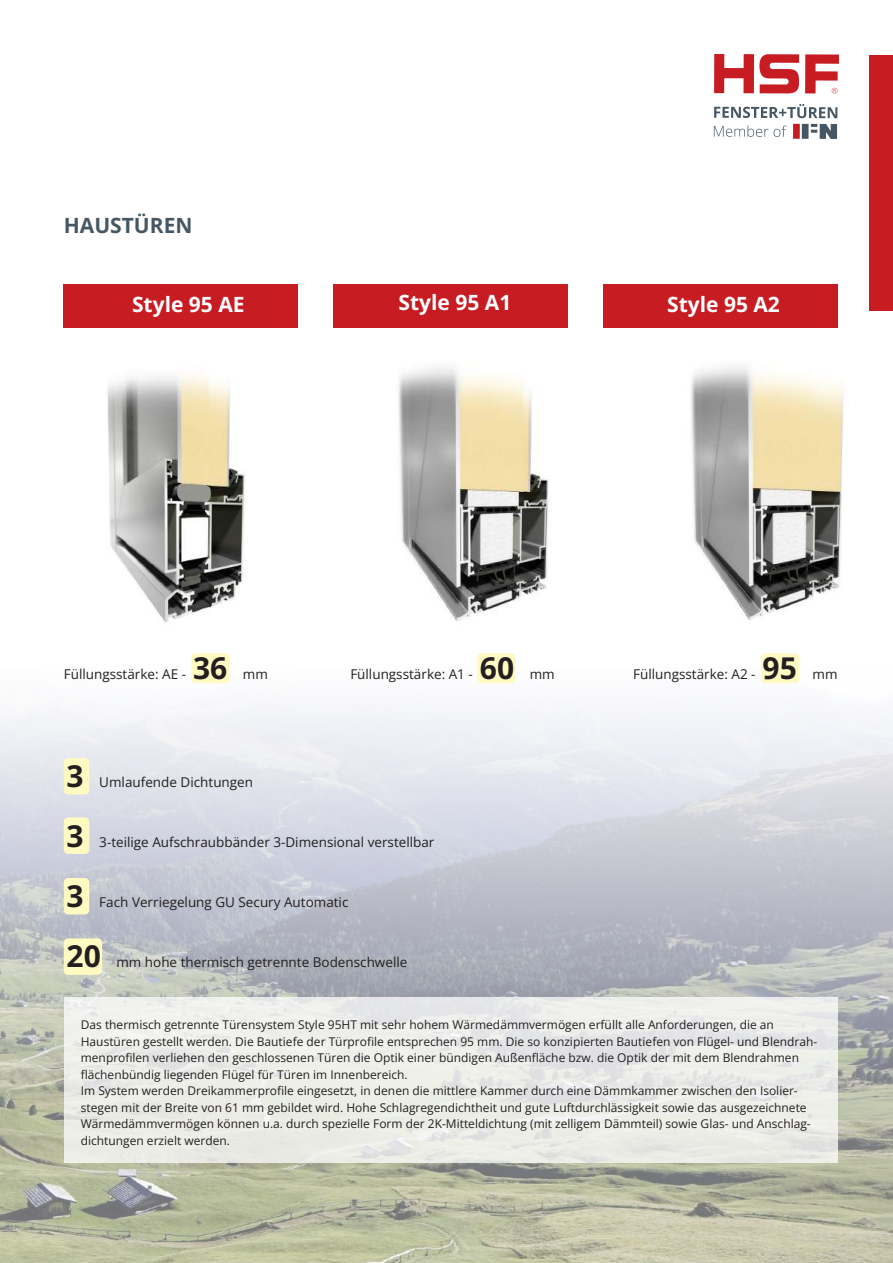
<style>
.page{position:relative;width:893px;height:1263px;background:#fff}
.page>*{position:absolute;margin:0;border:0;box-sizing:border-box;transform-origin:0 0}
.t1{font:700 30px "Open Sans";color:#231f20}
.t2{font:700 21px "Open Sans";color:#fff}
.t3{font:700 21px "Open Sans";color:#465763}
.t4{font:13.5px "Open Sans";color:#231f20}
.t5{font:12px/16.5px "Open Sans";color:#231f20}
</style>
<div class="page">
<img style="left:0;top:656px;width:893px;height:607px">
<svg style="left:714px;top:54px;width:85px;height:39px"></svg>
<svg style="left:805px;top:54px;width:34px;height:40px"></svg>
<svg style="left:714px;top:104px;width:123px;height:14px"></svg>
<div style="left:793px;top:124px;width:7px;height:15px;background:#c61c22"></div>
<div style="left:802px;top:124px;width:7px;height:15px;background:#465763"></div>
<svg style="left:811px;top:124px;width:26px;height:15px"></svg>
<svg style="left:714px;top:125px;width:73px;height:12px"></svg>
<div style="left:191px;top:653px;width:39px;height:30px;background:#fffac1;border-radius:4px"></div>
<div style="left:477px;top:653px;width:39px;height:30px;background:#fffac1;border-radius:4px"></div>
<div style="left:761px;top:653px;width:38px;height:30px;background:#fffac1;border-radius:4px"></div>
<img style="left:333px;top:325px;width:217px;height:296px">
<img style="left:691px;top:367px;width:153px;height:253px">
<div style="left:870px;top:55px;width:23px;height:255px;background:#c61c22"></div>
<img style="left:107px;top:375px;width:138px;height:248px">
<div style="left:64px;top:997px;width:774px;height:166px;background:linear-gradient(to right,#edeee8,#eaebe8)"></div>
<div style="left:64px;top:758px;width:25px;height:36px;background:#fffac1;border-radius:4px"></div>
<div style="left:64px;top:817px;width:25px;height:37px;background:#fffac1;border-radius:4px"></div>
<div style="left:64px;top:938px;width:38px;height:37px;background:#fffac1;border-radius:4px"></div>
<div style="left:64px;top:878px;width:25px;height:36px;background:#fffac1;border-radius:4px"></div>
<div style="left:64px;top:284px;width:234px;height:44px;background:#c61c22"></div>
<div style="left:334px;top:284px;width:234px;height:44px;background:#c61c22"></div>
<div style="left:603px;top:284px;width:235px;height:44px;background:#c61c22"></div>
<h2 class="t3" style="left:64px;top:211px;width:130px">HAUSTÜREN</h2>
<h2 class="t2" style="left:132px;top:290px;width:114px">Style 95 AE</h2>
<h2 class="t2" style="left:399px;top:288px;width:114px">Style 95 A1</h2>
<h2 class="t2" style="left:667px;top:290px;width:114px">Style 95 A2</h2>
<p class="t4" style="left:64px;top:664px;width:124px">Füllungsstärke: AE -</p>
<h1 class="t1" style="left:193px;top:647px;width:36px">36</h1>
<p class="t4" style="left:243px;top:664px;width:27px">mm</p>
<p class="t4" style="left:350px;top:664px;width:124px">Füllungsstärke: A1 -</p>
<h1 class="t1" style="left:480px;top:647px;width:36px">60</h1>
<p class="t4" style="left:530px;top:664px;width:27px">mm</p>
<p class="t4" style="left:633px;top:664px;width:124px">Füllungsstärke: A2 -</p>
<h1 class="t1" style="left:763px;top:647px;width:36px">95</h1>
<p class="t4" style="left:812px;top:664px;width:27px">mm</p>
<h1 class="t1" style="left:67px;top:756px;width:19px">3</h1>
<p class="t4" style="left:99px;top:773px;width:155px">Umlaufende Dichtungen</p>
<h1 class="t1" style="left:67px;top:816px;width:19px">3</h1>
<p class="t4" style="left:99px;top:833px;width:337px">3-teilige Aufschraubbänder 3-Dimensional verstellbar</p>
<h1 class="t1" style="left:67px;top:876px;width:19px">3</h1>
<p class="t4" style="left:99px;top:893px;width:251px">Fach Verriegelung GU Secury Automatic</p>
<h1 class="t1" style="left:67px;top:936px;width:36px">20</h1>
<p class="t4" style="left:116px;top:953px;width:292px">mm hohe thermisch getrennte Bodenschwelle</p>
<p class="t5" style="left:81px;top:1016px;width:738px">Das thermisch getrennte Türensystem Style 95HT mit sehr hohem Wärmedämmvermögen erfüllt alle Anforderungen, die an Haustüren gestellt werden. Die Bautiefe der Türprofile entsprechen 95 mm. Die so konzipierten Bautiefen von Flügel- und Blendrah&shy;menprofilen verliehen den geschlossenen Türen die Optik einer bündigen Außenfläche bzw. die Optik der mit dem Blendrahmen flächenbündig liegenden Flügel für Türen im Innenbereich.<br>Im System werden Dreikammerprofile eingesetzt, in denen die mittlere Kammer durch eine Dämmkammer zwischen den Isolier&shy;stegen mit der Breite von 61 mm gebildet wird. Hohe Schlagregendichtheit und gute Luftdurchlässigkeit sowie das ausgezeichnete Wärmedämmvermögen können u.a. durch spezielle Form der 2K-Mitteldichtung (mit zelligem Dämmteil) sowie Glas- und Anschlag&shy;dichtungen erzielt werden.</p>
</div>
